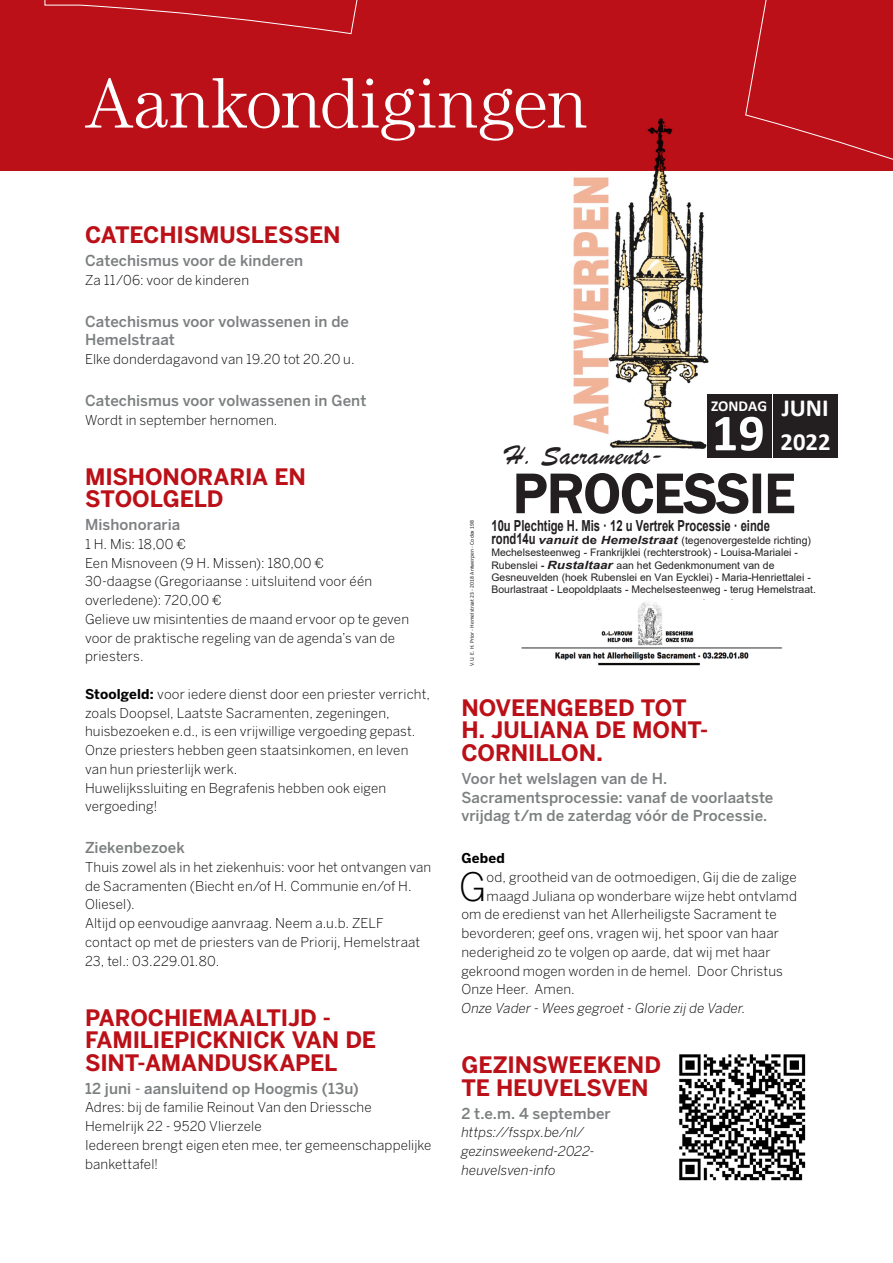
<style>
.page{position:relative;width:893px;height:1263px;background:#fff}
.page>*{position:absolute;margin:0;border:0;box-sizing:border-box;transform-origin:0 0}
.t1{font:300 72px "Century Std";letter-spacing:.015em;color:#fff}
.t2{font:500 57px "Franklin Gothic";color:#231f20}
.t3{font:700 52.2px "Calibri";color:#fff}
.t4{font:300 38.85px "Benton Sans";color:#000001}
.t5{font:28.5px "Brush Script";color:#231f20}
.t6{font:700 24.6px "Calibri";color:#fff}
.t7{font:700 22.5px/22.5px "Benton Sans";letter-spacing:-.005em;color:#bb1018}
.t8{font:700 15.15px "Arial";color:#231f20;scale:.74 1}
.t9{font:700 15.15px "Calibri";color:#fff}
.t10{font:500 15px/18.8px "Benton Sans";letter-spacing:.005em;color:#7c7f80}
.t11{font:300 13.5px/18.8px "Benton Sans";letter-spacing:.01em;color:#000001}
.t12{font:italic 300 13.5px/18.8px "Benton Sans";letter-spacing:.005em;color:#000001}
.t13{font:700 13.5px "Benton Sans";letter-spacing:.015em;color:#000001}
.t14{font:10.35px/12.5px "Arial";color:#231f20}
.t15{font:5.7px "Calibri";color:#231f20}
.s1{font-weight:700}
.s2{font-size:24.6px}
.s3{font-weight:700;font-size:15.15px}
.s4{font-weight:700;font-style:italic;font-size:11.4px}
.s5{font-weight:700;font-size:11.4px}
</style>
<div class="page">
<img style="left:679px;top:1054px;width:127px;height:127px">
<div style="left:0;top:0;width:893px;height:170px;background:#bb1018"></div>
<img style="left:565px;top:117px;width:145px;height:332px">
<img style="left:521px;top:602px;width:261px;height:64px">
<div style="left:773px;top:394px;width:65px;height:64px;background:#231f20"></div>
<div style="left:707px;top:394px;width:64px;height:64px;background:#231f20"></div>
<h1 class="t1" style="left:85px;top:62px;width:504px">Aankondigingen</h1>
<h3 class="t7" style="left:85px;top:223px;width:257px">CATECHISMUSLESSEN</h3>
<p class="t10" style="left:85px;top:251px;width:220px">Catechismus voor de kinderen</p>
<p class="t11" style="left:85px;top:270px;width:166px">Za 11/06: voor de kinderen</p>
<p class="t10" style="left:85px;top:311px;width:266px">Catechismus voor volwassenen in de<br>Hemelstraat</p>
<p class="t11" style="left:85px;top:350px;width:271px">Elke donderdagavond van 19.20 tot 20.20 u.</p>
<p class="t10" style="left:85px;top:391px;width:283px">Catechismus voor volwassenen in Gent</p>
<p class="t11" style="left:85px;top:410px;width:194px">Wordt in september hernomen.</p>
<h3 class="t7" style="left:85px;top:465px;width:222px">MISHONORARIA EN<br>STOOLGELD</h3>
<p class="t10" style="left:85px;top:515px;width:97px">Mishonoraria</p>
<p class="t11" style="left:85px;top:534px;width:326px">1 H. Mis: 18,00 €<br>Een Misnoveen (9 H. Missen): 180,00 €<br>30-daagse (Gregoriaanse : uitsluitend voor één overledene): 720,00 €<br>Gelieve uw misintenties de maand ervoor op te geven voor de praktische regeling van de agenda’s van de priesters.</p>
<p class="t11" style="left:85px;top:684px;width:346px"><span class="s1">Stoolgeld:</span> voor iedere dienst door een priester verricht, zoals Doopsel, Laatste Sacramenten, zegeningen, huisbezoeken e.d., is een vrijwillige vergoeding gepast.<br>Onze priesters hebben geen staatsinkomen, en leven van hun priesterlijk werk.<br>Huwelijkssluiting en Begrafenis hebben ook eigen vergoeding!</p>
<p class="t10" style="left:85px;top:838px;width:101px">Ziekenbezoek</p>
<p class="t11" style="left:85px;top:857px;width:348px">Thuis zowel als in het ziekenhuis: voor het ontvangen van de Sacramenten (Biecht en/of H. Communie en/of H.<br>Oliesel).<br>Altijd op eenvoudige aanvraag. Neem a.u.b. ZELF contact op met de priesters van de Priorij, Hemelstraat 23, tel.: 03.229.01.80.</p>
<h3 class="t7" style="left:85px;top:1006px;width:293px">PAROCHIEMAALTIJD -<br>FAMILIEPICKNICK VAN DE<br>SINT-AMANDUSKAPEL</h3>
<p class="t10" style="left:85px;top:1078px;width:275px">12 juni - aansluitend op Hoogmis (13u)</p>
<p class="t11" style="left:85px;top:1098px;width:348px">Adres: bij de familie Reinout Van den Driessche Hemelrijk 22 - 9520 Vlierzele<br>Iedereen brengt eigen eten mee, ter gemeenschappelijke bankettafel!</p>
<h3 class="t5" style="left:505px;top:438px;width:161px">H. Sacraments-</h3>
<p class="t9" style="left:711px;top:395px;width:119px">ZONDAG <span class="s2">JUNI</span></p>
<h3 class="t3" style="left:712px;top:396px;width:54px">19</h3>
<h3 class="t6" style="left:780px;top:424px;width:52px">2022</h3>
<p class="t15" style="left:468px;top:666px;width:147px;rotate:-90deg">V.U. E. H. Prior - Hemelstraat 23 - 2018 Antwerpen - Codex 198</p>
<h2 class="t2" style="left:513px;top:458px;width:284px">PROCESSIE</h2>
<p class="t8" style="left:491px;top:515px;width:378px">10u Plechtige H. Mis · 12 u Vertrek Processie · einde</p>
<p class="t14" style="left:491px;top:534px;width:326px"><span class="s3">rond14u</span> <span class="s4">vanuit</span> <span class="s5">de</span> <span class="s4">Hemelstraat</span> (tegenovergestelde richting)<br>Mechelsesteenweg - Frankrijklei (rechterstrook) - Louisa-Marialei - Rubenslei <span class="s1">-</span> <span class="s4">Rustaltaar</span> aan het Gedenkmonument van de Gesneuvelden (hoek Rubenslei en Van Eycklei) - Maria-Henriettalei - Bourlastraat - Leopoldplaats - Mechelsesteenweg - terug Hemelstraat.</p>
<h3 class="t7" style="left:461px;top:696px;width:248px">NOVEENGEBED TOT<br>H. JULIANA DE MONT-<br>CORNILLON.</h3>
<p class="t10" style="left:461px;top:769px;width:314px">Voor het welslagen van de H.<br>Sacramentsprocessie: vanaf de voorlaatste vrijdag t/m de zaterdag vóór de Processie.</p>
<p class="t13" style="left:461px;top:850px;width:45px">Gebed</p>
<h3 class="t4" style="left:459px;top:863px;width:29px">G</h3>
<p class="t11" style="left:487px;top:867px;width:311px">od, grootheid van de ootmoedigen, Gij die de zalige</p>
<p class="t11" style="left:487px;top:886px;width:312px">maagd Juliana op wonderbare wijze hebt ontvlamd</p>
<p class="t11" style="left:461px;top:905px;width:317px">om de eredienst van het Allerheiligste Sacrament te</p>
<p class="t11" style="left:461px;top:923px;width:319px">bevorderen; geef ons, vragen wij, het spoor van haar</p>
<p class="t11" style="left:461px;top:942px;width:311px">nederigheid zo te volgen op aarde, dat wij met haar</p>
<p class="t11" style="left:461px;top:961px;width:323px">gekroond mogen worden in de hemel. Door Christus</p>
<p class="t11" style="left:461px;top:980px;width:115px">Onze Heer. Amen.</p>
<p class="t12" style="left:461px;top:999px;width:286px">Onze Vader - Wees gegroet - Glorie zij de Vader.</p>
<h3 class="t7" style="left:461px;top:1053px;width:201px">GEZINSWEEKEND<br>TE HEUVELSVEN</h3>
<p class="t10" style="left:461px;top:1103px;width:151px">2 t.e.m. 4 september</p>
<p class="t12" style="left:461px;top:1123px;width:135px">https://fsspx.be/nl/ gezinsweekend-2022- heuvelsven-info</p>
</div>
